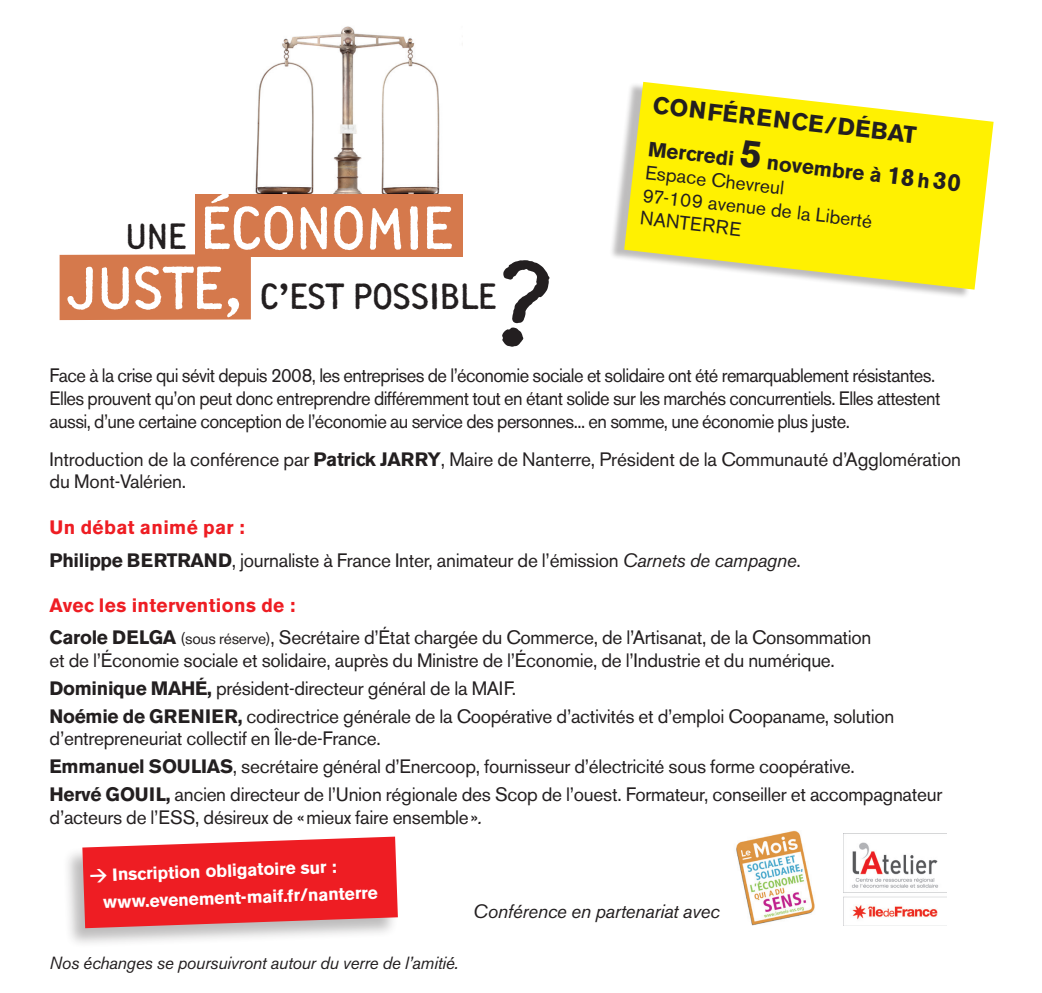
<style>
.page{position:relative;width:1042px;height:993px;background:#fff}
.page>*{position:absolute;margin:0;border:0;box-sizing:border-box;transform-origin:0 0}
.t1{font:61.77px "Artisan 12 MAIF";color:#fff}
.t2{font:37.1px "Artisan 12 MAIF";color:#231f20}
.t3{font:700 23.8px "Akzidenz Grotesk BE";color:#231f20}
.t4{font:700 20.47px "Akzidenz Grotesk BE";color:#231f20}
.t5{font:19.25px/27.7px "Akzidenz Grotesk BE";letter-spacing:-.015em;color:#231f20}
.t6{font:19.25px/22.8px "Akzidenz Grotesk BE";letter-spacing:-.015em;color:#231f20;scale:.95 1}
.t7{font:italic 19.25px "Akzidenz Grotesk BE";letter-spacing:-.015em;color:#231f20}
.t8{font:700 17.5px/27.3px "Akzidenz Grotesk BE";color:#fff}
.t9{font:italic 17.5px "Akzidenz Grotesk BE";letter-spacing:-.015em;color:#231f20}
.s1{font-size:61.77px;color:#fff}
.s2{font-size:24.32px}
.s3{font-weight:700}
.s4{font-weight:700;color:#ee1d23}
.s5{font-style:italic}
.s6{font-size:15.75px}
.s7{font-family:"DIN"}
</style>
<div class="page">
<img style="left:255px;top:26px;width:208px;height:167px">
<div style="left:60px;top:254px;width:191px;height:66px;background:#d5794c"></div>
<div style="left:196px;top:193px;width:267px;height:63px;background:#d5794c"></div>
<img style="left:736px;top:830px;width:79px;height:95px">
<div style="left:62px;top:835px;width:336px;height:112px;background:#231f20;opacity:.3"></div>
<svg style="left:82px;top:836px;width:316px;height:91px;background:#ed353a"></svg>
<div style="left:609px;top:82px;width:379px;height:217px;background:#231f20;opacity:.3"></div>
<svg style="left:624px;top:82px;width:369px;height:207px;fill:#fff101"></svg>
<img style="left:843px;top:833px;width:103px;height:92px">
<svg style="left:740px;top:140px;width:22px;height:29px"></svg>
<h1 class="t1" style="left:200px;top:189px;width:254px">ÉCONOMIE</h1>
<h2 class="t2" style="left:69px;top:273px;width:429px"><span class="s1">JUSTE,</span> C’EST POSSIBLE</h2>
<h2 class="t2" style="left:125px;top:213px;width:63px">UNE</h2>
<p class="t3" style="left:654px;top:92px;width:266px;rotate:6deg">CONFÉRENCE/DÉBAT</p>
<p class="t4" style="left:650px;top:137px;width:88px;rotate:7deg">Mercredi</p>
<p class="t4" style="left:768px;top:150px;width:196px;rotate:7deg">novembre à <span class="s2">18</span>h<span class="s2">30</span></p>
<p class="t5" style="left:646px;top:161px;width:232px;line-height:22.9px;rotate:6deg">Espace Chevreul<br>97-109 avenue de la Liberté<br>NANTERRE</p>
<p class="t6" style="left:50px;top:364px;width:939px">Face à la crise qui sévit depuis 2008, les entreprises de l’économie sociale et solidaire ont été remarquablement résistantes.<br>Elles prouvent qu’on peut donc entreprendre différemment tout en étant solide sur les marchés concurrentiels. Elles attestent aussi, d’une certaine conception de l’économie au service des personnes... en somme, une économie plus juste.</p>
<p class="t5" style="left:50px;top:447px;width:913px;line-height:22.8px">Introduction de la conférence par <span class="s3">Patrick JARRY</span>, Maire de Nanterre, Président de la Communauté d’Agglomération du Mont-Valérien.</p>
<p class="t5" style="left:50px;top:510px;width:753px;line-height:32.7px"><span class="s4">Un débat animé par :<br></span><span class="s3">Philippe BERTRAND</span>, journaliste à France Inter, animateur de l’émission <span class="s5">Carnets de campagne</span>.</p>
<p class="t5" style="left:50px;top:588px;width:823px;line-height:32.7px"><span class="s4">Avec les interventions de :<br></span><span class="s3">Carole DELGA</span> <span class="s6">(sous réserve)</span>, Secrétaire d’État chargée du Commerce, de l’Artisanat, de la Consommation</p>
<p class="t5" style="left:50px;top:646px;width:846px">et de l’Économie sociale et solidaire, auprès du Ministre de l’Économie, de l’Industrie et du numérique.<br><span class="s3">Dominique MAHÉ,</span> président-directeur général de la MAIF.<br><span class="s3">Noémie de GRENIER,</span> codirectrice générale de la Coopérative d’activités et d’emploi Coopaname, solution</p>
<p class="t5" style="left:50px;top:724px;width:894px">d’entrepreneuriat collectif en Île-de-France.<br><span class="s3">Emmanuel SOULIAS</span>, secrétaire général d’Enercoop, fournisseur d’électricité sous forme coopérative.<br><span class="s3">Hervé GOUIL,</span> ancien directeur de l’Union régionale des Scop de l’ouest. Formateur, conseiller et accompagnateur</p>
<p class="t5" style="left:50px;top:802px;width:434px">d’acteurs de l’ESS, désireux de «mieux faire ensemble»<span class="s5">.</span></p>
<p class="t8" style="left:102px;top:861px;width:276px;text-indent:-13px;rotate:-2deg"><span class="s7">&gt;</span> Inscription obligatoire sur : www.evenement-maif.fr/nanterre</p>
<p class="t9" style="left:50px;top:952px;width:410px">Nos échanges se poursuivront autour du verre de l’amitié.</p>
<p class="t7" style="left:473px;top:899px;width:248px">Conférence en partenariat avec</p>
</div>
